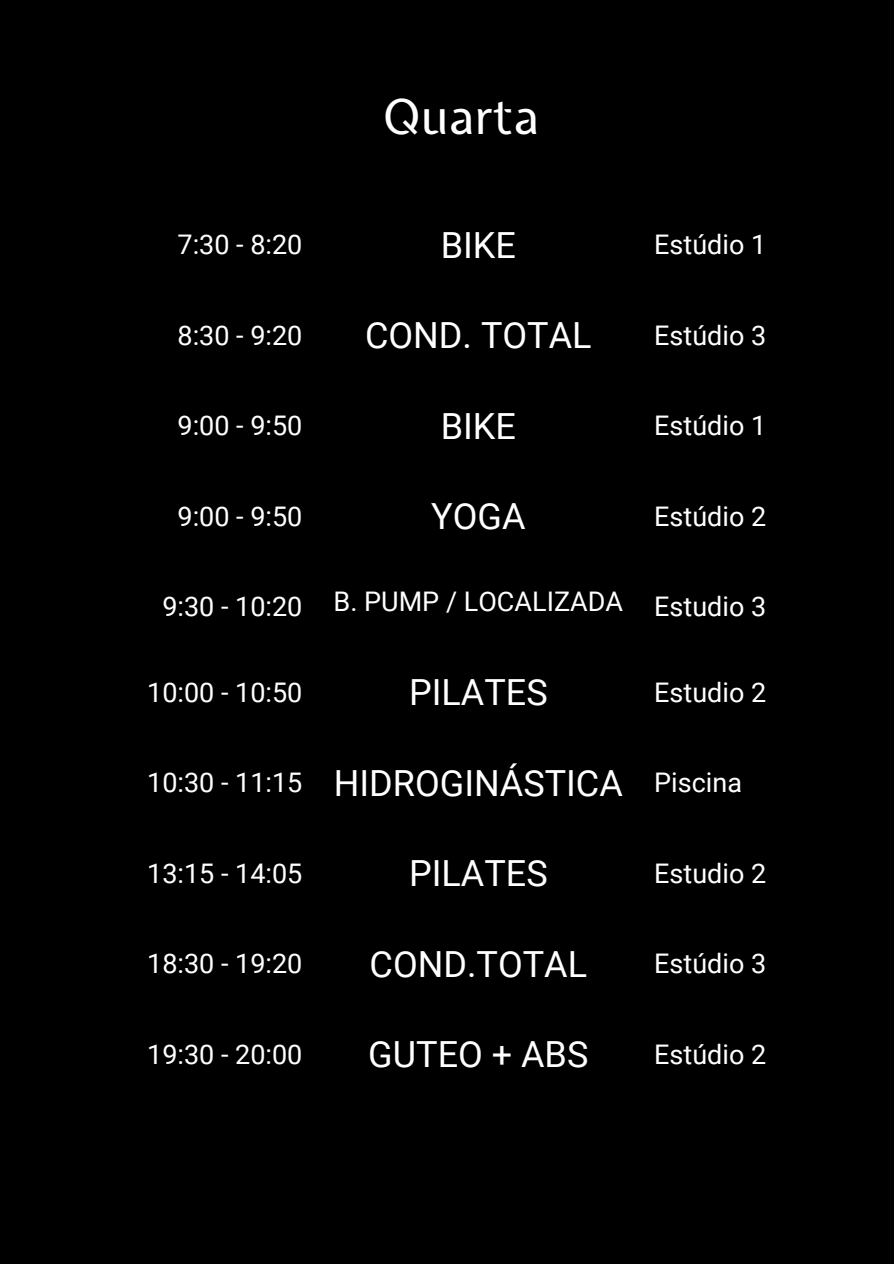
<style>
.page{position:relative;width:894px;height:1264px;background:#fff}
.page>*{position:absolute;margin:0;border:0;box-sizing:border-box;transform-origin:0 0}
.t1{font:48px "Expletus Sans";color:#fff}
.t2{font:36px "Roboto";color:#fff}
.t3{font:27px "Roboto";color:#fff}
</style>
<div class="page">
<div style="left:0;top:0;width:893px;height:1263px;background:#000"></div>
<h1 class="t1" style="left:383px;top:84px;width:157px">Quarta</h1>
<h2 class="t3" style="left:177px;top:229px;width:126px">7:30 - 8:20</h2>
<p class="t2" style="left:440px;top:224px;width:77px">BIKE</p>
<p class="t3" style="left:654px;top:229px;width:113px">Estúdio 1</p>
<h2 class="t3" style="left:177px;top:319px;width:126px">8:30 - 9:20</h2>
<p class="t2" style="left:365px;top:315px;width:228px">COND. TOTAL</p>
<p class="t3" style="left:654px;top:319px;width:113px">Estúdio 3</p>
<h2 class="t3" style="left:177px;top:410px;width:126px">9:00 - 9:50</h2>
<p class="t2" style="left:440px;top:405px;width:77px">BIKE</p>
<p class="t3" style="left:654px;top:410px;width:113px">Estúdio 1</p>
<h2 class="t3" style="left:177px;top:500px;width:126px">9:00 - 9:50</h2>
<p class="t2" style="left:431px;top:496px;width:96px">YOGA</p>
<p class="t3" style="left:654px;top:500px;width:113px">Estúdio 2</p>
<h2 class="t3" style="left:162px;top:591px;width:141px">9:30 - 10:20</h2>
<p class="t3" style="left:333px;top:585px;width:291px">B. PUMP / LOCALIZADA</p>
<p class="t3" style="left:654px;top:591px;width:113px">Estudio 3</p>
<h3 class="t3" style="left:147px;top:676px;width:157px">10:00 - 10:50</h3>
<p class="t2" style="left:409px;top:672px;width:140px">PILATES</p>
<p class="t3" style="left:654px;top:676px;width:113px">Estudio 2</p>
<h2 class="t3" style="left:147px;top:767px;width:157px">10:30 - 11:15</h2>
<p class="t2" style="left:334px;top:762px;width:290px">HIDROGINÁSTICA</p>
<p class="t3" style="left:654px;top:767px;width:89px">Piscina</p>
<h2 class="t3" style="left:147px;top:857px;width:157px">13:15 - 14:05</h2>
<p class="t2" style="left:409px;top:853px;width:140px">PILATES</p>
<p class="t3" style="left:654px;top:857px;width:113px">Estudio 2</p>
<h2 class="t3" style="left:147px;top:948px;width:157px">18:30 - 19:20</h2>
<p class="t2" style="left:369px;top:943px;width:219px">COND.TOTAL</p>
<p class="t3" style="left:654px;top:948px;width:113px">Estúdio 3</p>
<h2 class="t3" style="left:147px;top:1038px;width:157px">19:30 - 20:00</h2>
<p class="t2" style="left:368px;top:1034px;width:221px">GUTEO + ABS</p>
<p class="t3" style="left:654px;top:1038px;width:113px">Estúdio 2</p>
</div>
